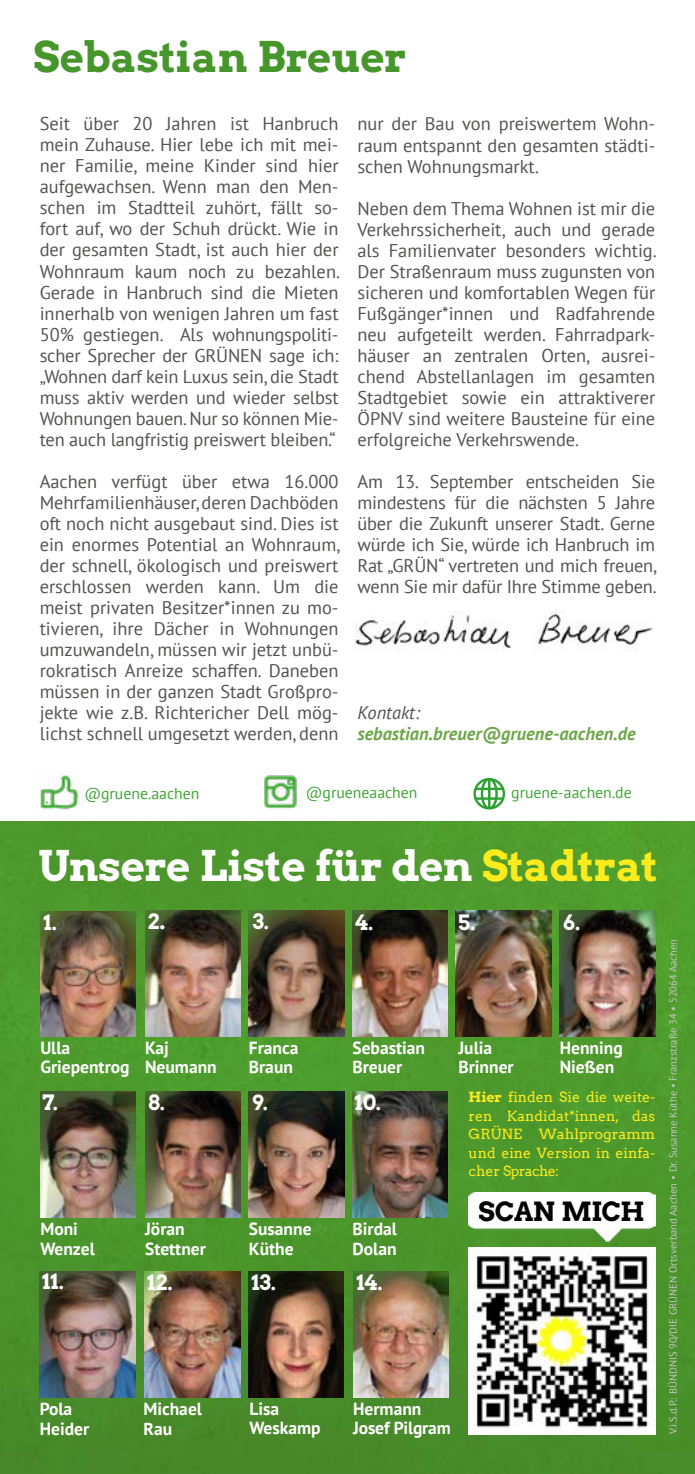
<style>
.page{position:relative;width:695px;height:1474px;background:#fff}
.page>*{position:absolute;margin:0;border:0;box-sizing:border-box;transform-origin:0 0}
.t1{font:42px "Arvo Gruen";letter-spacing:-.01em;color:#fff}
.t2{font:42px "Arvo Gruen";letter-spacing:-.005em;color:#46962b}
.t3{font:26.25px "Arvo Gruen";letter-spacing:-.02em;color:#000}
.t4{font:21px "Arvo Gruen";color:#fff}
.t5{font:18.38px/21px "PT Sans";color:#525251;text-align:justify}
.t6{font:italic 700 18.38px "PT Sans";color:#6fa64a}
.t7{font:italic 18.38px "PT Sans";color:#525251}
.t8{font:700 17.5px/19.2px "PT Sans";color:#fff}
.t9{font:15.75px "PT Sans";color:#3fa535}
.t10{font:14px/18.4px "Arvo";color:#fceb1d;text-align:justify}
.t11{font:10.5px "PT Sans";color:#c6c6c6}
.s1{color:#fceb1d}
.s2{font-size:24.5px}
.s3{font-family:"Arvo Gruen"}
</style>
<div class="page">
<img style="left:0;top:821px;width:694px;height:652px">
<img style="left:355px;top:611px;width:297px;height:39px">
<img style="left:40px;top:775px;width:42px;height:35px">
<img style="left:264px;top:773px;width:33px;height:36px">
<img style="left:40px;top:911px;width:96px;height:125px">
<img style="left:249px;top:910px;width:95px;height:126px">
<img style="left:145px;top:910px;width:95px;height:126px">
<img style="left:352px;top:910px;width:95px;height:126px">
<img style="left:559px;top:910px;width:96px;height:126px">
<img style="left:456px;top:910px;width:95px;height:126px">
<img style="left:40px;top:1091px;width:96px;height:126px">
<img style="left:249px;top:1091px;width:95px;height:126px">
<img style="left:145px;top:1091px;width:95px;height:126px">
<img style="left:352px;top:1091px;width:95px;height:126px">
<img style="left:145px;top:1271px;width:95px;height:126px">
<img style="left:40px;top:1271px;width:95px;height:126px">
<img style="left:353px;top:1271px;width:95px;height:126px">
<img style="left:248px;top:1271px;width:95px;height:126px">
<img style="left:468px;top:1192px;width:187px;height:49px">
<svg style="left:473px;top:778px;width:32px;height:31px"></svg>
<img style="left:468px;top:1247px;width:187px;height:187px">
<h1 class="t2" style="left:33px;top:27px;width:375px">Sebastian Breuer</h1>
<p class="t5" style="left:40px;top:113px;width:302px">Seit über 20 Jahren ist Hanbruch mein Zuhause. Hier lebe ich mit mei&shy;ner Familie, meine Kinder sind hier aufgewachsen. Wenn man den Men&shy;schen im Stadtteil zuhört, fällt so&shy;fort auf, wo der Schuh drückt. Wie in der gesamten Stadt, ist auch hier der Wohnraum kaum noch zu bezahlen.<br>Gerade in Hanbruch sind die Mieten innerhalb von wenigen Jahren um fast 50% gestiegen. Als wohnungspoliti&shy;scher Sprecher der GRÜNEN sage ich: „Wohnen darf kein Luxus sein, die Stadt muss aktiv werden und wieder selbst Wohnungen bauen. Nur so können Mie&shy;ten auch langfristig preiswert bleiben.“</p>
<p class="t5" style="left:40px;top:470px;width:302px">Aachen verfügt über etwa 16.000<br>Mehrfamilienhäuser, deren Dachböden oft noch nicht ausgebaut sind. Dies ist ein enormes Potential an Wohnraum, der schnell, ökologisch und preiswert erschlossen werden kann. Um die meist privaten Besitzer*innen zu mo&shy;tivieren, ihre Dächer in Wohnungen umzuwandeln, müssen wir jetzt unbü&shy;rokratisch Anreize schaffen. Daneben müssen in der ganzen Stadt Großpro&shy;jekte wie z.B. Richtericher Dell mög&shy;lichst schnell umgesetzt werden, denn</p>
<p class="t5" style="left:357px;top:113px;width:299px">nur der Bau von preiswertem Wohn&shy;raum entspannt den gesamten städti&shy;schen Wohnungsmarkt.</p>
<p class="t5" style="left:357px;top:197px;width:301px">Neben dem Thema Wohnen ist mir die Verkehrssicherheit, auch und gerade als Familienvater besonders wichtig.<br>Der Straßenraum muss zugunsten von sicheren und komfortablen Wegen für Fußgänger*innen und Radfahrende neu aufgeteilt werden. Fahrradpark&shy;häuser an zentralen Orten, ausrei&shy;chend Abstellanlagen im gesamten Stadtgebiet sowie ein attraktiverer ÖPNV sind weitere Bausteine für eine erfolgreiche Verkehrswende.</p>
<p class="t5" style="left:357px;top:470px;width:301px">Am 13. September entscheiden Sie mindestens für die nächsten 5 Jahre über die Zukunft unserer Stadt. Gerne würde ich Sie, würde ich Hanbruch im Rat „GRÜN“ vertreten und mich freuen, wenn Sie mir dafür Ihre Stimme geben.</p>
<p class="t7" style="left:357px;top:700px;width:64px">Kontakt:</p>
<p class="t6" style="left:357px;top:721px;width:279px">sebastian.breuer@gruene-aachen.de</p>
<p class="t9" style="left:84px;top:783px;width:117px">@gruene.aachen</p>
<p class="t9" style="left:306px;top:782px;width:113px">@grueneaachen</p>
<p class="t9" style="left:511px;top:782px;width:122px">gruene-aachen.de</p>
<h1 class="t1" style="left:38px;top:836px;width:621px">Unsere Liste für den <span class="s1">Stadtrat</span></h1>
<p class="t4" style="left:43px;top:908px;width:15px">1.</p>
<p class="t4" style="left:147px;top:907px;width:20px">2<span class="s2">.</span></p>
<p class="t4" style="left:252px;top:907px;width:18px">3.</p>
<p class="t4" style="left:355px;top:907px;width:20px">4.</p>
<p class="t4" style="left:458px;top:907px;width:19px">5.</p>
<p class="t4" style="left:563px;top:907px;width:19px">6.</p>
<p class="t8" style="left:145px;top:1037px;width:73px">Kaj<br>Neumann</p>
<p class="t8" style="left:352px;top:1037px;width:74px">Sebastian<br>Breuer</p>
<p class="t8" style="left:559px;top:1037px;width:64px">Henning<br>Nießen</p>
<p class="t8" style="left:458px;top:1037px;width:57px">Julia<br>Brinner</p>
<p class="t8" style="left:40px;top:1037px;width:91px">Ulla<br>Griepentrog</p>
<p class="t8" style="left:249px;top:1037px;width:51px">Franca<br>Braun</p>
<p class="t4" style="left:42px;top:1088px;width:17px">7.</p>
<p class="t4" style="left:148px;top:1088px;width:19px">8.</p>
<p class="t4" style="left:252px;top:1088px;width:18px">9.</p>
<p class="t4" style="left:354px;top:1088px;width:28px">10.</p>
<p class="t8" style="left:145px;top:1219px;width:62px">Jöran<br>Stettner</p>
<p class="t8" style="left:352px;top:1219px;width:46px">Birdal<br>Dolan</p>
<p class="t8" style="left:40px;top:1219px;width:56px">Moni<br>Wenzel</p>
<p class="t8" style="left:249px;top:1219px;width:64px">Susanne<br>Küthe</p>
<p class="t4" style="left:42px;top:1266px;width:24px">11.</p>
<p class="t4" style="left:147px;top:1267px;width:27px">12.</p>
<p class="t4" style="left:251px;top:1267px;width:26px">13.</p>
<p class="t4" style="left:356px;top:1267px;width:28px">14.</p>
<p class="t10" style="left:468px;top:1088px;width:188px"><span class="s3">Hier</span> finden Sie die weite&shy;ren Kandidat*innen, das GRÜNE Wahlprogramm und eine Version in einfa&shy;cher Sprache:</p>
<h2 class="t3" style="left:478px;top:1192px;width:168px">SCAN MICH</h2>
<p class="t8" style="left:40px;top:1399px;width:51px">Pola<br>Heider</p>
<p class="t8" style="left:143px;top:1399px;width:60px">Michael<br>Rau</p>
<p class="t8" style="left:249px;top:1398px;width:73px">Lisa<br>Weskamp</p>
<p class="t8" style="left:353px;top:1398px;width:99px">Hermann<br>Josef Pilgram</p>
<p class="t11" style="left:666px;top:1434px;width:496px;rotate:-90deg">V.i.S.d.P.: BÜNDNIS 90/DIE GRÜNEN Ortsverband Aachen • Dr. Susanne Küthe • Franzstraße 34 • 52064 Aachen</p>
</div>
